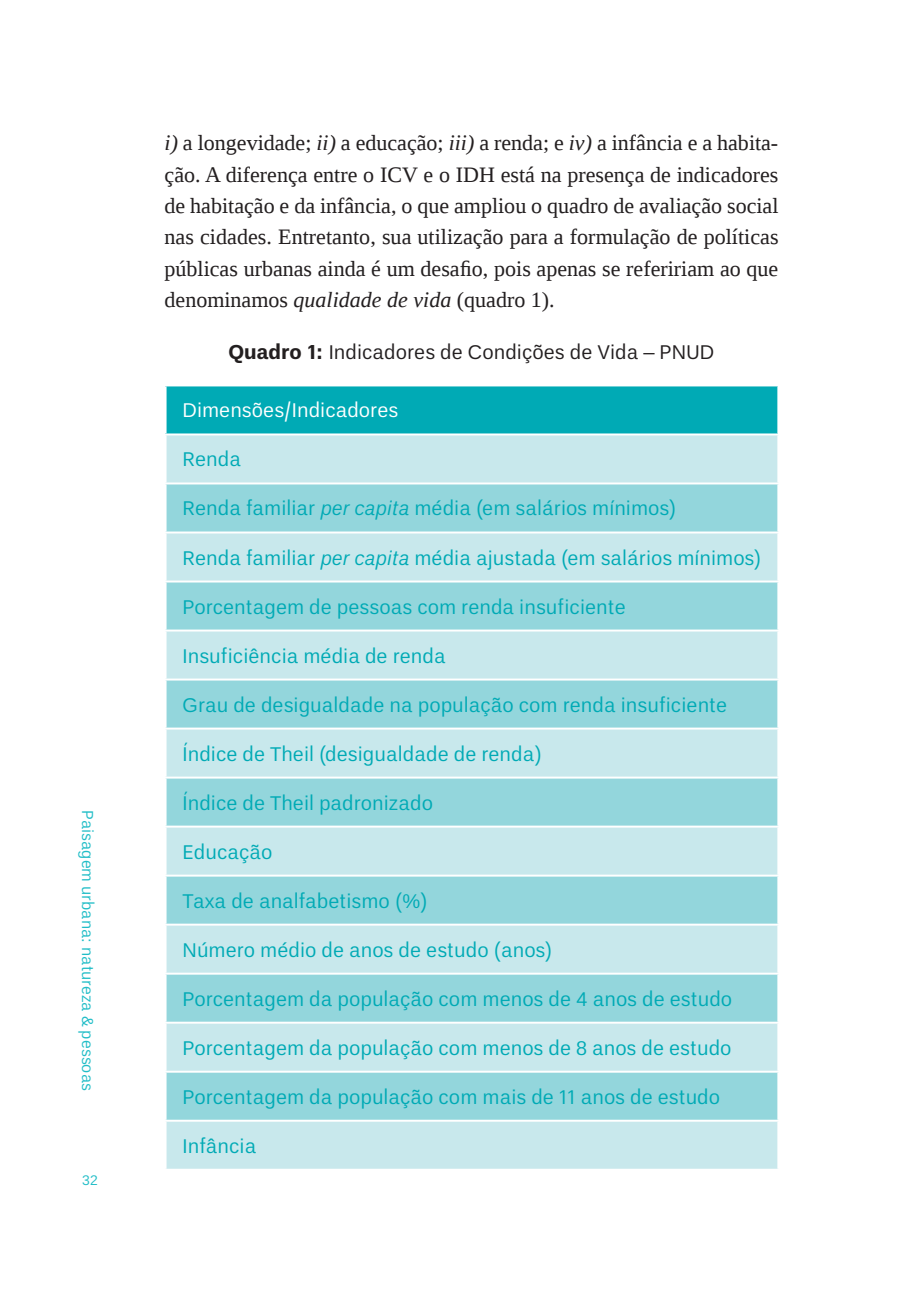
<style>
.page{position:relative;width:908px;height:1304px;background:#fff}
.page>*{position:absolute;margin:0;border:0;box-sizing:border-box;transform-origin:0 0}
.t1{font:22px/31.4px "Liberation Serif";color:#231f20;text-align:justify}
.t2{font:20px "Un B Pro";color:#00aab5}
.t3{font:20px "Un B Pro";color:#231f20}
.t4{font:20px "Un B Pro";color:#fff}
.t5{font:16px "Un B Pro";color:#21bdc7}
.t6{font:14px "Un B Pro";color:#21bdc7}
.s1{font-style:italic}
.s2{font-weight:700}
</style>
<div class="page">
<div style="left:165px;top:385px;width:613px;height:49px;background:#00aab5"></div>
<div style="left:166px;top:435px;width:611px;height:734px;background:#c8e8ec"></div>
<svg style="left:166px;top:484px;width:611px;height:636px;background:#acdee3"></svg>
<hr style="left:164px;top:384px;width:615px;height:2px;background:#fff">
<hr style="left:164px;top:386px;width:2px;height:47px;background:#fff">
<hr style="left:777px;top:386px;width:2px;height:47px;background:#fff">
<hr style="left:164px;top:433px;width:615px;height:2px;background:#fff">
<hr style="left:164px;top:482px;width:615px;height:2px;background:#fff">
<hr style="left:164px;top:531px;width:615px;height:2px;background:#fff">
<hr style="left:164px;top:581px;width:615px;height:1px;background:#fff">
<hr style="left:164px;top:630px;width:615px;height:2px;background:#fff">
<hr style="left:164px;top:679px;width:615px;height:2px;background:#fff">
<hr style="left:164px;top:728px;width:615px;height:2px;background:#fff">
<hr style="left:164px;top:777px;width:615px;height:2px;background:#fff">
<hr style="left:164px;top:826px;width:615px;height:2px;background:#fff">
<hr style="left:164px;top:875px;width:615px;height:2px;background:#fff">
<hr style="left:164px;top:924px;width:615px;height:2px;background:#fff">
<hr style="left:164px;top:973px;width:615px;height:2px;background:#fff">
<hr style="left:164px;top:1022px;width:615px;height:2px;background:#fff">
<hr style="left:164px;top:1071px;width:615px;height:2px;background:#fff">
<hr style="left:164px;top:1120px;width:615px;height:2px;background:#fff">
<p class="t5" style="left:97px;top:810px;width:282px;rotate:90deg">Paisagem urbana: natureza &amp; pessoas</p>
<p class="t6" style="left:82px;top:1172px;width:18px">32</p>
<p class="t1" style="left:164px;top:127px;width:615px"><span class="s1">i)</span> a longevidade; <span class="s1">ii)</span> a educação; <span class="s1">iii)</span> a renda; e <span class="s1">iv)</span> a infância e a habita&shy;ção. A diferença entre o ICV e o IDH está na presença de indicadores de habitação e da infância, o que ampliou o quadro de avaliação social nas cidades. Entretanto, sua utilização para a formulação de políticas públicas urbanas ainda é um desafio, pois apenas se refeririam ao que denominamos <span class="s1">qualidade de vida</span> (quadro 1).</p>
<p class="t3" style="left:228px;top:341px;width:487px"><span class="s2">Quadro 1:</span> Indicadores de Condições de Vida – PNUD</p>
<p class="t4" style="left:182px;top:399px;width:217px">Dimensões/Indicadores</p>
<p class="t2" style="left:182px;top:448px;width:60px">Renda</p>
<p class="t2" style="left:182px;top:497px;width:495px">Renda familiar <span class="s1">per capita</span> média (em salários mínimos)</p>
<p class="t2" style="left:182px;top:546px;width:580px">Renda familiar <span class="s1">per capita</span> média ajustada (em salários mínimos)</p>
<p class="t2" style="left:182px;top:595px;width:444px">Porcentagem de pessoas com renda insuficiente</p>
<p class="t2" style="left:182px;top:644px;width:264px">Insuficiência média de renda</p>
<p class="t2" style="left:182px;top:693px;width:546px">Grau de desigualdade na população com renda insuficiente</p>
<p class="t2" style="left:182px;top:742px;width:360px">Índice de Theil (desigualdade de renda)</p>
<p class="t2" style="left:182px;top:791px;width:252px">Índice de Theil padronizado</p>
<p class="t2" style="left:182px;top:840px;width:91px">Educação</p>
<p class="t2" style="left:182px;top:889px;width:246px">Taxa de analfabetismo (%)</p>
<p class="t2" style="left:182px;top:938px;width:371px">Número médio de anos de estudo (anos)</p>
<p class="t2" style="left:182px;top:987px;width:551px">Porcentagem da população com menos de 4 anos de estudo</p>
<p class="t2" style="left:182px;top:1036px;width:550px">Porcentagem da população com menos de 8 anos de estudo</p>
<p class="t2" style="left:182px;top:1085px;width:539px">Porcentagem da população com mais de 11 anos de estudo</p>
<p class="t2" style="left:182px;top:1134px;width:75px">Infância</p>
</div>
